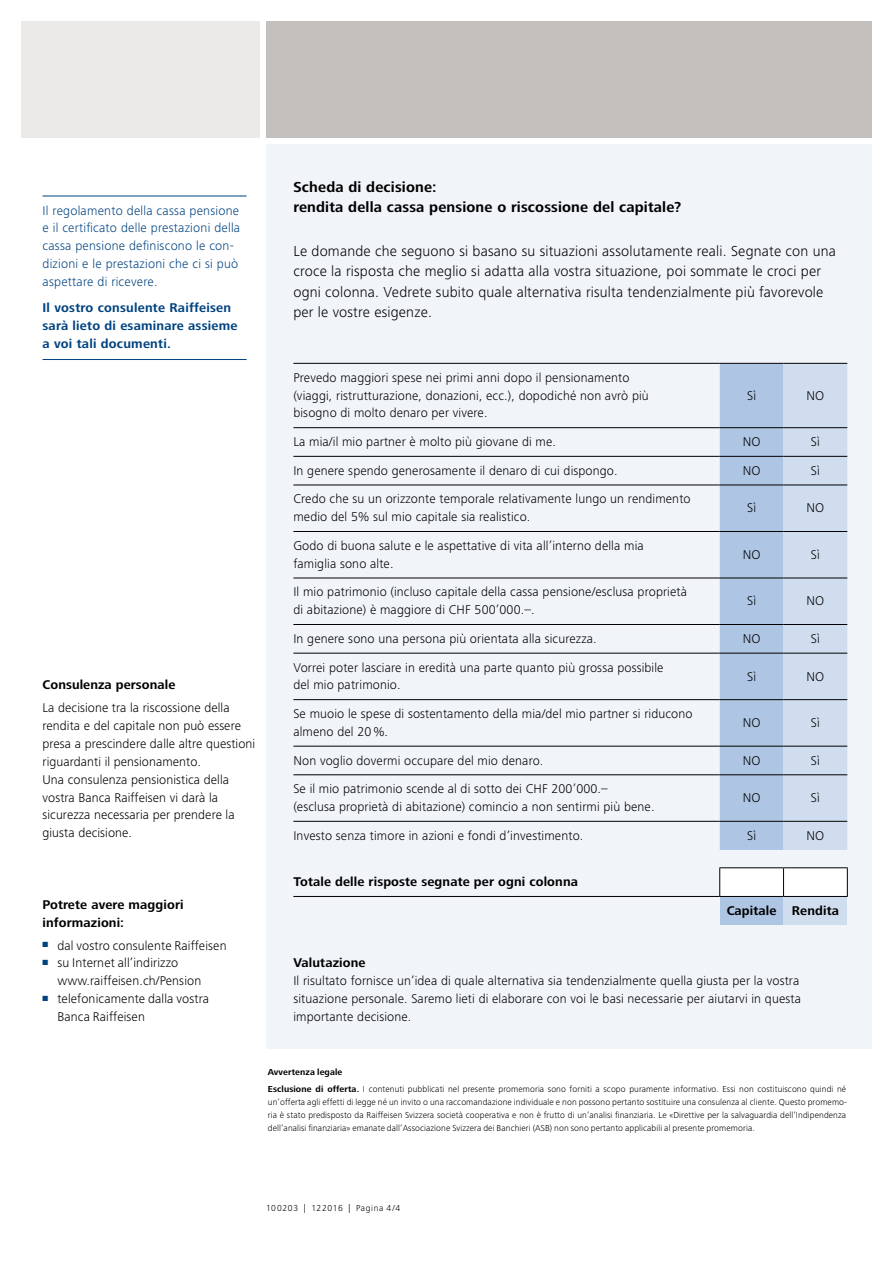
<style>
.page{position:relative;width:893px;height:1263px;background:#fff}
.page>*{position:absolute;margin:0;border:0;box-sizing:border-box;transform-origin:0 0}
.t1{font:300 15px/20.4px "Frutiger Next LT";letter-spacing:.01em;color:#000}
.t2{font:700 15px/20.4px "Frutiger Next LT";letter-spacing:.01em;color:#000}
.t3{font:300 13.2px/17.9px "Frutiger Next LT";letter-spacing:.01em;color:#000}
.t4{font:300 13.2px/17.9px "Frutiger Next LT";letter-spacing:.02em;color:#004380}
.t5{font:700 13.2px/17.9px "Frutiger Next LT";letter-spacing:.01em;color:#000}
.t6{font:700 13.2px/17.9px "Frutiger Next LT";letter-spacing:.02em;color:#004380}
.t7{font:300 9px/12.8px "Frutiger Next LT";letter-spacing:.01em;color:#000}
.t8{font:300 9px "Frutiger Next LT";letter-spacing:.07em;color:#000}
.s1{font-weight:700}
</style>
<div class="page">
<div style="left:266px;top:144px;width:606px;height:975px;background:#f1f5fa"></div>
<div style="left:21px;top:21px;width:239px;height:117px;background:#ebeae9"></div>
<div style="left:266px;top:21px;width:606px;height:117px;background:#c4c0be"></div>
<div style="left:264px;top:1049px;width:629px;height:95px;background:#fff"></div>
<svg style="left:720px;top:364px;width:127px;height:486px;background:#becfe8"></svg>
<div style="left:720px;top:896px;width:63px;height:29px;background:#aec5e4"></div>
<div style="left:783px;top:896px;width:64px;height:29px;background:#d0ddef"></div>
<hr style="left:293px;top:896px;width:427px;height:1px;background:#000">
<hr style="left:293px;top:363px;width:427px;height:1px;background:#000">
<hr style="left:720px;top:363px;width:63px;height:1px;background:#000">
<hr style="left:783px;top:363px;width:64px;height:1px;background:#000">
<hr style="left:293px;top:427px;width:427px;height:1px;background:#000">
<hr style="left:720px;top:427px;width:63px;height:1px;background:#000">
<hr style="left:783px;top:427px;width:64px;height:1px;background:#000">
<hr style="left:293px;top:456px;width:427px;height:1px;background:#000">
<hr style="left:720px;top:456px;width:63px;height:1px;background:#000">
<hr style="left:783px;top:456px;width:64px;height:1px;background:#000">
<hr style="left:293px;top:485px;width:427px;height:1px;background:#000">
<hr style="left:720px;top:485px;width:63px;height:1px;background:#000">
<hr style="left:783px;top:485px;width:64px;height:1px;background:#000">
<hr style="left:293px;top:531px;width:427px;height:1px;background:#000">
<hr style="left:720px;top:531px;width:63px;height:1px;background:#000">
<hr style="left:783px;top:531px;width:64px;height:1px;background:#000">
<hr style="left:293px;top:578px;width:427px;height:1px;background:#000">
<hr style="left:720px;top:578px;width:63px;height:1px;background:#000">
<hr style="left:783px;top:578px;width:64px;height:1px;background:#000">
<hr style="left:293px;top:624px;width:427px;height:1px;background:#000">
<hr style="left:720px;top:624px;width:63px;height:1px;background:#000">
<hr style="left:783px;top:624px;width:64px;height:1px;background:#000">
<hr style="left:293px;top:653px;width:427px;height:1px;background:#000">
<hr style="left:720px;top:653px;width:63px;height:1px;background:#000">
<hr style="left:783px;top:653px;width:64px;height:1px;background:#000">
<hr style="left:293px;top:699px;width:427px;height:1px;background:#000">
<hr style="left:720px;top:699px;width:63px;height:1px;background:#000">
<hr style="left:783px;top:699px;width:64px;height:1px;background:#000">
<hr style="left:293px;top:746px;width:427px;height:1px;background:#000">
<hr style="left:720px;top:746px;width:63px;height:1px;background:#000">
<hr style="left:783px;top:746px;width:64px;height:1px;background:#000">
<hr style="left:293px;top:774px;width:427px;height:1px;background:#000">
<hr style="left:720px;top:774px;width:63px;height:1px;background:#000">
<hr style="left:783px;top:774px;width:64px;height:1px;background:#000">
<hr style="left:293px;top:821px;width:427px;height:1px;background:#000">
<hr style="left:720px;top:821px;width:63px;height:1px;background:#000">
<hr style="left:783px;top:821px;width:64px;height:1px;background:#000">
<hr style="left:719px;top:867px;width:64px;height:1px;background:#000">
<hr style="left:783px;top:867px;width:65px;height:1px;background:#000">
<svg style="left:719px;top:868px;width:129px;height:28px"></svg>
<hr style="left:720px;top:896px;width:63px;height:1px;background:#000">
<hr style="left:783px;top:896px;width:65px;height:1px;background:#000">
<hr style="left:43px;top:196px;width:204px;height:1px;background:#004380">
<hr style="left:43px;top:359px;width:204px;height:1px;background:#004380">
<p class="t4" style="left:43px;top:201px;width:199px">Il regolamento della cassa pensione e il certificato delle prestazioni della cassa pensione definiscono le con&shy;dizioni e le prestazioni che ci si può aspettare di ricevere.</p>
<p class="t6" style="left:43px;top:299px;width:197px">Il vostro consulente Raiffeisen sarà lieto di esaminare assieme a voi tali documenti.</p>
<p class="t5" style="left:43px;top:676px;width:134px">Consulenza personale</p>
<p class="t3" style="left:43px;top:699px;width:214px">La decisione tra la riscossione della rendita e del capitale non può essere presa a prescindere dalle altre questioni riguardanti il pensionamento.<br>Una consulenza pensionistica della vostra Banca Raiffeisen vi darà la sicurezza necessaria per prendere la giusta decisione.</p>
<p class="t5" style="left:43px;top:895px;width:143px">Potrete avere maggiori informazioni:</p>
<p class="t3" style="left:43px;top:936px;width:186px"><sup>■</sup> dal vostro consulente Raiffeisen</p>
<p class="t3" style="left:57px;top:954px;width:145px;text-indent:-15px"><sup>■</sup> su Internet all’indirizzo www.raiffeisen.ch/Pension</p>
<p class="t3" style="left:57px;top:990px;width:153px;text-indent:-15px"><sup>■</sup> telefonicamente dalla vostra<br>Banca Raiffeisen</p>
<p class="t2" style="left:293px;top:177px;width:389px">Scheda di decisione:<br>rendita della cassa pensione o riscossione del capitale?</p>
<p class="t1" style="left:293px;top:241px;width:544px">Le domande che seguono si basano su situazioni assolutamente reali. Segnate con una croce la risposta che meglio si adatta alla vostra situazione, poi sommate le croci per ogni colonna. Vedrete subito quale alternativa risulta tendenzialmente più favorevole per le vostre esigenze.</p>
<p class="t3" style="left:293px;top:368px;width:357px">Prevedo maggiori spese nei primi anni dopo il pensionamento (viaggi, ristrutturazione, donazioni, ecc.), dopodiché non avrò più bisogno di molto denaro per vivere.</p>
<p class="t3" style="left:747px;top:386px;width:10px">Sì</p>
<p class="t3" style="left:806px;top:386px;width:19px">NO</p>
<p class="t3" style="left:293px;top:433px;width:264px">La mia/il mio partner è molto più giovane di me.</p>
<p class="t3" style="left:743px;top:433px;width:19px">NO</p>
<p class="t3" style="left:811px;top:433px;width:10px">Sì</p>
<p class="t3" style="left:293px;top:461px;width:326px">In genere spendo generosamente il denaro di cui dispongo.</p>
<p class="t3" style="left:743px;top:461px;width:19px">NO</p>
<p class="t3" style="left:811px;top:461px;width:10px">Sì</p>
<p class="t3" style="left:293px;top:490px;width:399px">Credo che su un orizzonte temporale relativamente lungo un rendimento medio del 5% sul mio capitale sia realistico.</p>
<p class="t3" style="left:747px;top:499px;width:10px">Sì</p>
<p class="t3" style="left:806px;top:499px;width:19px">NO</p>
<p class="t3" style="left:293px;top:537px;width:352px">Godo di buona salute e le aspettative di vita all’interno della mia famiglia sono alte.</p>
<p class="t3" style="left:743px;top:546px;width:19px">NO</p>
<p class="t3" style="left:811px;top:546px;width:10px">Sì</p>
<p class="t3" style="left:293px;top:583px;width:395px">Il mio patrimonio (incluso capitale della cassa pensione/esclusa proprietà di abitazione) è maggiore di CHF 500’000.–.</p>
<p class="t3" style="left:747px;top:592px;width:10px">Sì</p>
<p class="t3" style="left:806px;top:592px;width:19px">NO</p>
<p class="t3" style="left:293px;top:630px;width:305px">In genere sono una persona più orientata alla sicurezza.</p>
<p class="t3" style="left:743px;top:630px;width:19px">NO</p>
<p class="t3" style="left:811px;top:630px;width:10px">Sì</p>
<p class="t3" style="left:293px;top:658px;width:372px">Vorrei poter lasciare in eredità una parte quanto più grossa possibile del mio patrimonio.</p>
<p class="t3" style="left:747px;top:667px;width:10px">Sì</p>
<p class="t3" style="left:806px;top:667px;width:19px">NO</p>
<p class="t3" style="left:293px;top:705px;width:401px">Se muoio le spese di sostentamento della mia/del mio partner si riducono almeno del 20 %.</p>
<p class="t3" style="left:743px;top:714px;width:19px">NO</p>
<p class="t3" style="left:811px;top:714px;width:10px">Sì</p>
<p class="t3" style="left:293px;top:751px;width:252px">Non voglio dovermi occupare del mio denaro.</p>
<p class="t3" style="left:743px;top:751px;width:19px">NO</p>
<p class="t3" style="left:811px;top:751px;width:10px">Sì</p>
<p class="t3" style="left:293px;top:780px;width:363px">Se il mio patrimonio scende al di sotto dei CHF 200’000.–<br>(esclusa proprietà di abitazione) comincio a non sentirmi più bene.</p>
<p class="t3" style="left:743px;top:789px;width:19px">NO</p>
<p class="t3" style="left:811px;top:789px;width:10px">Sì</p>
<p class="t3" style="left:293px;top:826px;width:291px">Investo senza timore in azioni e fondi d’investimento.</p>
<p class="t3" style="left:747px;top:826px;width:10px">Sì</p>
<p class="t3" style="left:806px;top:826px;width:19px">NO</p>
<p class="t5" style="left:293px;top:873px;width:286px">Totale delle risposte segnate per ogni colonna</p>
<p class="t5" style="left:727px;top:902px;width:114px">Capitale Rendita</p>
<p class="t5" style="left:293px;top:954px;width:74px">Valutazione</p>
<p class="t3" style="left:293px;top:972px;width:509px">Il risultato fornisce un’idea di quale alternativa sia tendenzialmente quella giusta per la vostra situazione personale. Saremo lieti di elaborare con voi le basi necessarie per aiutarvi in questa importante decisione.</p>
<p class="t7" style="left:268px;top:1064px;width:580px;line-height:17px"><span class="s1">Avvertenza legale<br>Esclusione di offerta.</span> I contenuti pubblicati nel presente promemoria sono forniti a scopo puramente informativo. Essi non costituiscono quindi né</p>
<p class="t7" style="left:268px;top:1096px;width:581px;text-align:justify">un’offerta agli effetti di legge né un invito o una raccomandazione individuale e non possono pertanto sostituire una consulenza al cliente. Questo promemo&shy;ria è stato predisposto da Raiffeisen Svizzera società cooperativa e non è frutto di un’analisi finanziaria. Le «Direttive per la salvaguardia dell’Indipendenza dell’analisi finanziaria» emanate dall’Associazione Svizzera dei Banchieri (ASB) non sono pertanto applicabili al presente promemoria.</p>
<p class="t8" style="left:266px;top:1203px;width:136px">100203 | 122016 | Pagina 4/4</p>
</div>
